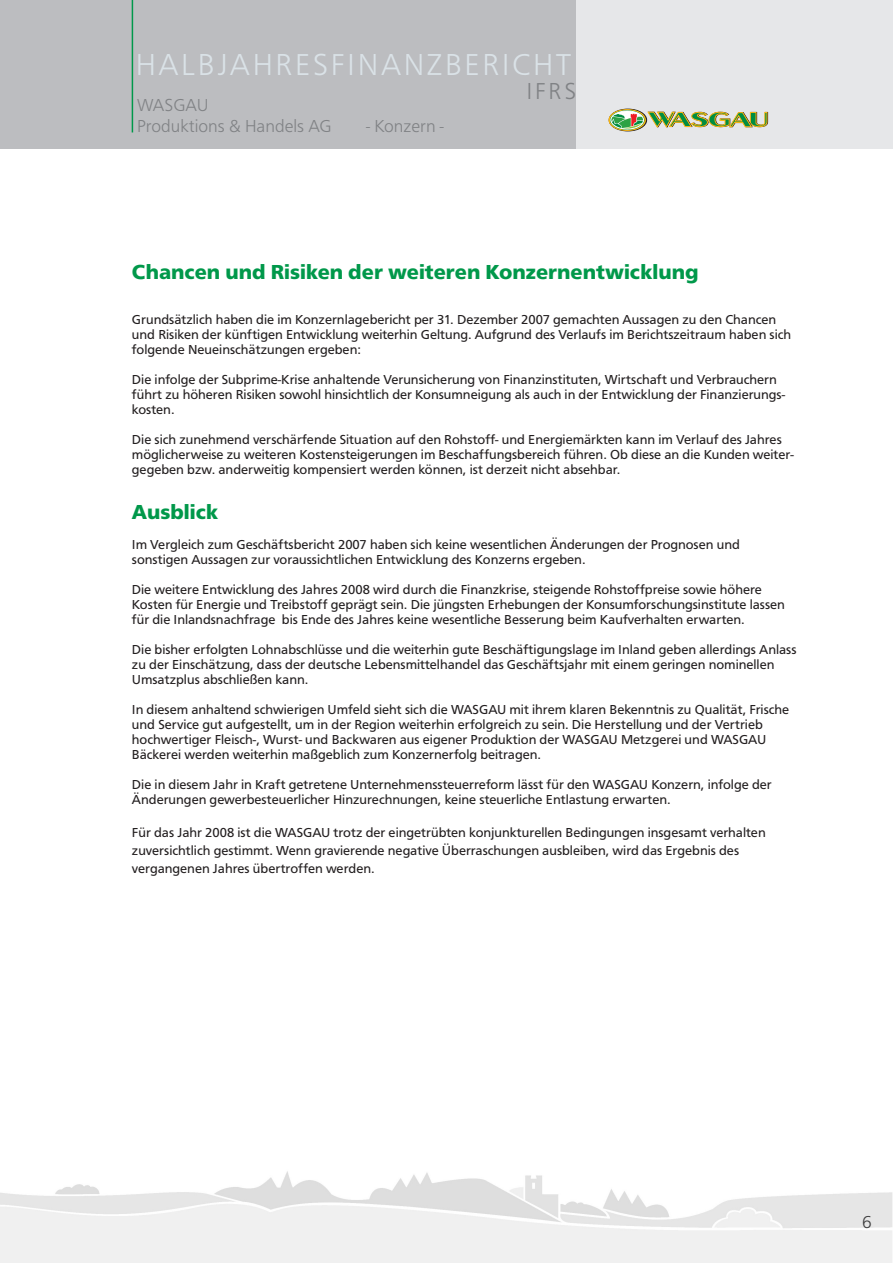
<style>
.page{position:relative;width:893px;height:1263px;background:#fff}
.page>*{position:absolute;margin:0;border:0;box-sizing:border-box;transform-origin:0 0}
.t1{font:300 31.5px "Frutus T";letter-spacing:.08em;color:#dae2e7}
.t2{font:300 24px "Frutus T";color:#808285}
.t3{font:700 21px "Frutus T";color:#00984a}
.t4{font:300 18px/21.6px "Frutus T";color:#808285}
.t5{font:300 18px "Frutus T";color:#3e3e3f}
.t6{font:13.5px/15px "Frutus T";color:#231f20}
</style>
<div class="page">
<img style="left:293px;top:1173px;width:290px;height:31px">
<div style="left:544px;top:0;width:349px;height:149px;background:#e6e7e9"></div>
<div style="left:0;top:0;width:575px;height:149px;background:#bcbdc0"></div>
<hr style="left:132px;top:0;width:1px;height:132px;background:#00984a">
<div style="left:609px;top:109px;width:38px;height:22px;background:#544322;border:1px solid #231f20;border-radius:50%"></div>
<svg style="left:608px;top:109px;width:38px;height:22px"></svg>
<svg style="left:610px;top:110px;width:34px;height:20px"></svg>
<div style="left:611px;top:111px;width:33px;height:18px;border:1px solid #fff;border-radius:50%"></div>
<svg style="left:611px;top:112px;width:157px;height:17px"></svg>
<h1 class="t1" style="left:136px;top:49px;width:437px">HALBJAHRESFINANZBERICHT</h1>
<h2 class="t2" style="left:526px;top:79px;width:51px">IFRS</h2>
<h3 class="t4" style="left:137px;top:95px;width:196px">WASGAU<br>Produktions &amp; Handels AG</h3>
<h3 class="t4" style="left:366px;top:116px;width:79px">- Konzern -</h3>
<h3 class="t3" style="left:132px;top:263px;width:568px">Chancen und Risiken der weiteren Konzernentwicklung</h3>
<p class="t6" style="left:132px;top:313px;width:661px">Grundsätzlich haben die im Konzernlagebericht per 31. Dezember 2007 gemachten Aussagen zu den Chancen und Risiken der künftigen Entwicklung weiterhin Geltung. Aufgrund des Verlaufs im Berichtszeitraum haben sich folgende Neueinschätzungen ergeben:</p>
<p class="t6" style="left:132px;top:373px;width:655px">Die infolge der Subprime-Krise anhaltende Verunsicherung von Finanzinstituten, Wirtschaft und Verbrauchern führt zu höheren Risiken sowohl hinsichtlich der Konsumneigung als auch in der Entwicklung der Finanzierungs&shy;kosten.</p>
<p class="t6" style="left:132px;top:433px;width:663px">Die sich zunehmend verschärfende Situation auf den Rohstoff- und Energiemärkten kann im Verlauf des Jahres möglicherweise zu weiteren Kostensteigerungen im Beschaffungsbereich führen. Ob diese an die Kunden weiter&shy;gegeben bzw. anderweitig kompensiert werden können, ist derzeit nicht absehbar.</p>
<h3 class="t3" style="left:132px;top:503px;width:88px">Ausblick</h3>
<p class="t6" style="left:132px;top:538px;width:609px">Im Vergleich zum Geschäftsbericht 2007 haben sich keine wesentlichen Änderungen der Prognosen und sonstigen Aussagen zur voraussichtlichen Entwicklung des Konzerns ergeben.</p>
<p class="t6" style="left:132px;top:583px;width:654px">Die weitere Entwicklung des Jahres 2008 wird durch die Finanzkrise, steigende Rohstoffpreise sowie höhere<br>Kosten für Energie und Treibstoff geprägt sein. Die jüngsten Erhebungen der Konsumforschungsinstitute lassen für die Inlandsnachfrage bis Ende des Jahres keine wesentliche Besserung beim Kaufverhalten erwarten.</p>
<p class="t6" style="left:132px;top:643px;width:666px">Die bisher erfolgten Lohnabschlüsse und die weiterhin gute Beschäftigungslage im Inland geben allerdings Anlass zu der Einschätzung, dass der deutsche Lebensmittelhandel das Geschäftsjahr mit einem geringen nominellen<br>Umsatzplus abschließen kann.</p>
<p class="t6" style="left:132px;top:703px;width:659px">In diesem anhaltend schwierigen Umfeld sieht sich die WASGAU mit ihrem klaren Bekenntnis zu Qualität, Frische und Service gut aufgestellt, um in der Region weiterhin erfolgreich zu sein. Die Herstellung und der Vertrieb hochwertiger Fleisch-, Wurst- und Backwaren aus eigener Produktion der WASGAU Metzgerei und WASGAU Bäckerei werden weiterhin maßgeblich zum Konzernerfolg beitragen.</p>
<p class="t6" style="left:132px;top:778px;width:641px">Die in diesem Jahr in Kraft getretene Unternehmenssteuerreform lässt für den WASGAU Konzern, infolge der<br>Änderungen gewerbesteuerlicher Hinzurechnungen, keine steuerliche Entlastung erwarten.</p>
<p class="t6" style="left:132px;top:824px;width:635px;line-height:18px">Für das Jahr 2008 ist die WASGAU trotz der eingetrübten konjunkturellen Bedingungen insgesamt verhalten zuversichtlich gestimmt. Wenn gravierende negative Überraschungen ausbleiben, wird das Ergebnis des vergangenen Jahres übertroffen werden.</p>
<h3 class="t5" style="left:862px;top:1212px;width:11px">6</h3>
</div>
